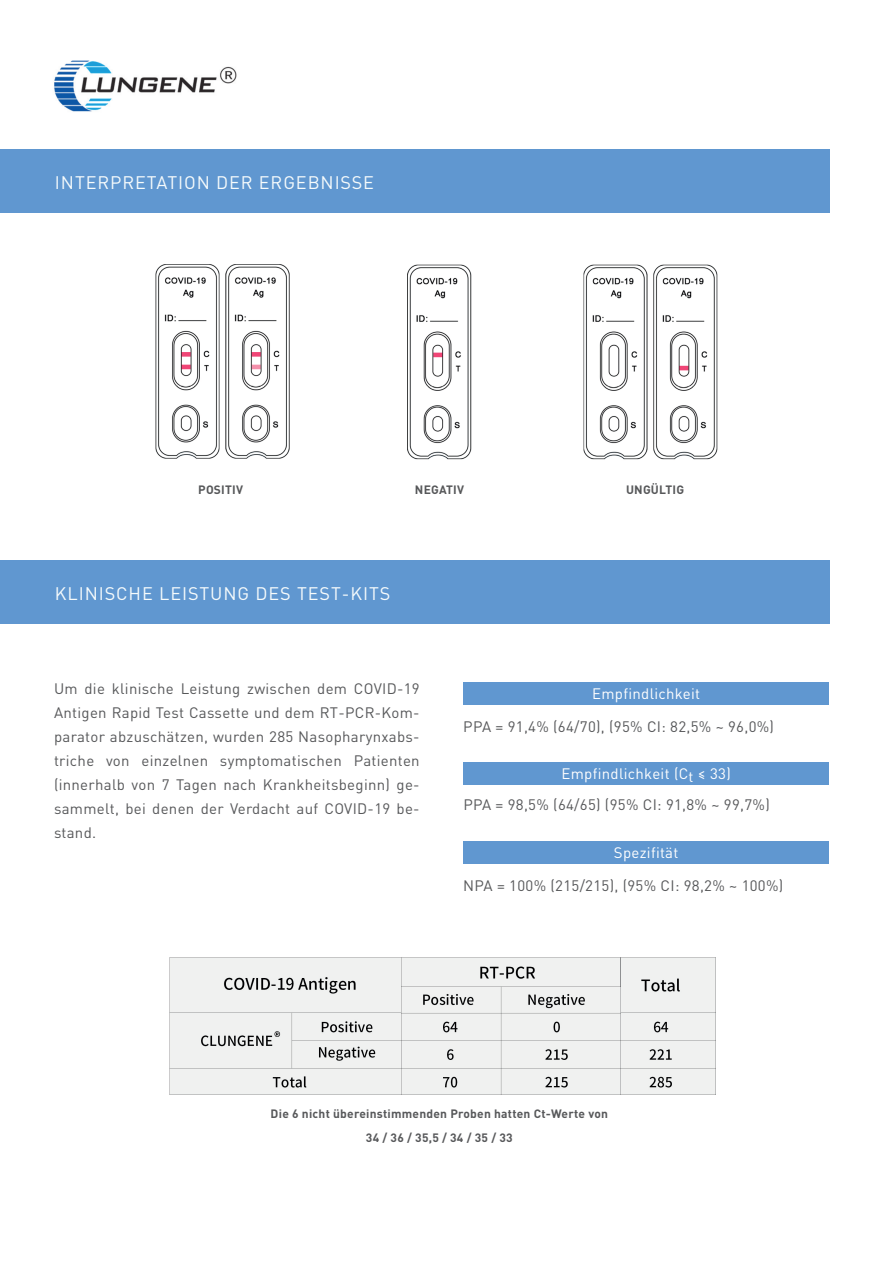
<style>
.page{position:relative;width:893px;height:1263px;background:#fff}
.page>*{position:absolute;margin:0;border:0;box-sizing:border-box;transform-origin:0 0}
.t1{font:18px "DIN Pro";letter-spacing:.05em;color:#f6fbfc}
.t2{font:15px/24px "DIN Pro";letter-spacing:.02em;color:#57585a;text-align:justify}
.t3{font:15px "DIN Pro";letter-spacing:.02em;color:#fff}
.t4{font:700 12px/24px "DIN Pro";letter-spacing:.02em;color:#57585a;text-align:center}
</style>
<div class="page">
<div style="left:0;top:150px;width:829px;height:63px;background:#6097d0"></div>
<img style="left:54px;top:60px;width:183px;height:52px">
<img style="left:155px;top:264px;width:135px;height:195px">
<img style="left:407px;top:264px;width:65px;height:196px">
<img style="left:583px;top:264px;width:135px;height:196px">
<div style="left:0;top:561px;width:829px;height:63px;background:#6097d0"></div>
<img style="left:169px;top:957px;width:547px;height:138px">
<div style="left:463px;top:682px;width:366px;height:23px;background:#6097d0"></div>
<div style="left:463px;top:841px;width:366px;height:23px;background:#6097d0"></div>
<div style="left:463px;top:762px;width:366px;height:22px;background:#6097d0"></div>
<p class="t1" style="left:55px;top:170px;width:321px">INTERPRETATION DER ERGEBNISSE</p>
<p class="t4" style="left:198px;top:477px;width:46px">POSITIV</p>
<p class="t4" style="left:415px;top:477px;width:51px">NEGATIV</p>
<p class="t4" style="left:626px;top:477px;width:59px">UNGÜLTIG</p>
<p class="t1" style="left:55px;top:581px;width:337px">KLINISCHE LEISTUNG DES TEST-KITS</p>
<p class="t2" style="left:54px;top:676px;width:367px">Um die klinische Leistung zwischen dem COVID-19<br>Antigen Rapid Test Cassette und dem RT-PCR-Kom&shy;parator abzuschätzen, wurden 285 Nasopharynxabs&shy;triche von einzelnen symptomatischen Patienten (innerhalb von 7 Tagen nach Krankheitsbeginn) ge&shy;sammelt, bei denen der Verdacht auf COVID-19 be&shy;stand.</p>
<p class="t3" style="left:592px;top:684px;width:110px">Empfindlichkeit</p>
<p class="t2" style="left:463px;top:714px;width:312px">PPA = 91,4% (64/70), (95% CI: 82,5% ~ 96,0%)</p>
<p class="t3" style="left:561px;top:763px;width:171px">Empfindlichkeit (Ct ≤ 33)</p>
<p class="t2" style="left:463px;top:792px;width:308px">PPA = 98,5% (64/65) (95% CI: 91,8% ~ 99,7%)</p>
<p class="t3" style="left:614px;top:843px;width:66px">Spezifität</p>
<p class="t2" style="left:463px;top:873px;width:321px">NPA = 100% (215/215), (95% CI: 98,2% ~ 100%)</p>
<p class="t4" style="left:271px;top:1101px;width:339px">Die 6 nicht übereinstimmenden Proben hatten Ct-Werte von<br>34 / 36 / 35,5 / 34 / 35 / 33</p>
</div>
